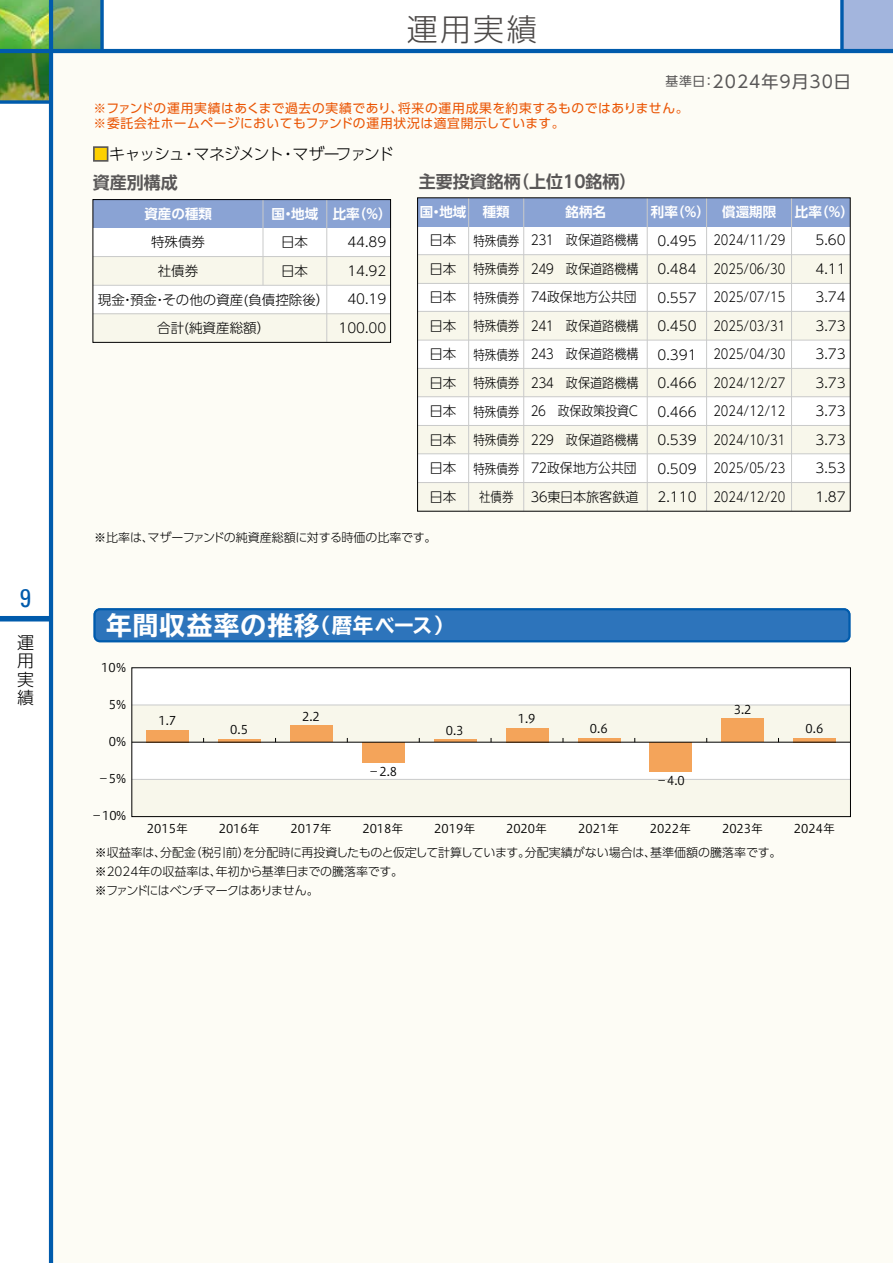
<style>
.page{position:relative;width:893px;height:1263px;background:#fff}
.page>*{position:absolute;margin:0;border:0;box-sizing:border-box;transform-origin:0 0}
.t1{font:300 30.75px "UD Shin Go Pro";color:#4c4948}
.t2{font:700 expanded 25.5px "TBUD Go Std";letter-spacing:.05em;color:#fff}
.t3{font:condensed 25.5px "Univers LT Std";color:#005bac}
.t4{font:700 16.95px "UD Shin Go Pro De";color:#595757}
.t5{font:16.95px "UD Shin Go Pro";letter-spacing:.06em;color:#595757}
.t6{font:300 16.95px/18.6px "UD Shin Go Pro";color:#000;text-align:justify}
.t7{font:300 15.9px "UD Shin Go Pro";letter-spacing:-.08em;color:#000}
.t8{font:300 13.5px/28.5px "UD Shin Go Pro";color:#000;text-align:justify}
.t9{font:300 13.5px/28.5px "UD Shin Go Pro";color:#000;text-align:center;scale:.85 1}
.t10{font:300 13.5px/28.5px "UD Shin Go Pro";color:#000;scale:.9 1}
.t11{font:700 13.5px "UD Shin Go Pro De";color:#fff}
.t12{font:12.75px/15px "UD Shin Go Pro";letter-spacing:.045em;color:#ea5504}
.t13{font:300 12px/19.2px "UD Shin Go Pro";letter-spacing:-.02em;color:#000}
.t14{font:12px "Hiragino UD Sans Std W3";color:#000}
.s1{font-size:12.75px}
.s2{color:#fdd000}
.s3{font-size:20.4px}
</style>
<div class="page">
<img style="left:0;top:0;width:49px;height:49px">
<svg style="left:0;top:53px;width:49px;height:47px;background:#4f802d"></svg>
<svg style="left:53px;top:0;width:47px;height:49px;background:#6a9d6c"></svg>
<div style="left:51px;top:49px;width:842px;height:1214px;background:#fdfcf5"></div>
<div style="left:842px;top:0;width:51px;height:51px;background:#a3b5dd"></div>
<svg style="left:840px;top:0;width:4px;height:49px"></svg>
<div style="left:0;top:616px;width:51px;height:5px;background:#005bac"></div>
<hr style="left:49px;top:0;width:4px;height:1263px;background:#005bac">
<hr style="left:0;top:49px;width:893px;height:4px;background:#005bac">
<svg style="left:0;top:100px;width:49px;height:4px"></svg>
<svg style="left:100px;top:0;width:4px;height:49px"></svg>
<svg style="left:94px;top:608px;width:756px;height:34px;background:#2871b9"></svg>
<div style="left:132px;top:705px;width:718px;height:37px;background:#f8f7eb"></div>
<div style="left:132px;top:779px;width:718px;height:37px;background:#f8f7eb"></div>
<div style="left:132px;top:668px;width:718px;height:37px;background:#fff"></div>
<div style="left:132px;top:742px;width:718px;height:37px;background:#fff"></div>
<hr style="left:132px;top:779px;width:719px;height:1px;background:#c9caca">
<hr style="left:132px;top:705px;width:719px;height:1px;background:#c9caca">
<div style="left:132px;top:667px;width:719px;height:150px;border:1px solid #000"></div>
<svg style="left:793px;top:738px;width:43px;height:4px"></svg>
<div style="left:721px;top:718px;width:43px;height:24px;background:#f4a45a"></div>
<div style="left:649px;top:742px;width:43px;height:30px;background:#f4a45a"></div>
<svg style="left:578px;top:738px;width:42px;height:4px"></svg>
<div style="left:506px;top:728px;width:42px;height:14px;background:#f4a45a"></div>
<hr style="left:434px;top:740px;width:43px;height:2px;background:#f4a45a">
<div style="left:362px;top:742px;width:43px;height:21px;background:#f4a45a"></div>
<div style="left:290px;top:726px;width:43px;height:16px;background:#f4a45a"></div>
<hr style="left:218px;top:739px;width:43px;height:3px;background:#f4a45a">
<div style="left:146px;top:730px;width:43px;height:12px;background:#f4a45a"></div>
<hr style="left:132px;top:742px;width:718px;height:1px;background:#000">
<div style="left:93px;top:228px;width:298px;height:114px;background:#fff"></div>
<div style="left:418px;top:226px;width:432px;height:285px;background:#fff"></div>
<div style="left:93px;top:146px;width:15px;height:16px;border:2px solid #595757"></div>
<div style="left:418px;top:198px;width:432px;height:28px;background:#8aa3d4"></div>
<div style="left:418px;top:255px;width:432px;height:28px;background:#f8f7eb"></div>
<div style="left:418px;top:311px;width:432px;height:29px;background:#f8f7eb"></div>
<div style="left:418px;top:368px;width:432px;height:29px;background:#f8f7eb"></div>
<div style="left:418px;top:425px;width:432px;height:29px;background:#f8f7eb"></div>
<div style="left:418px;top:483px;width:432px;height:28px;background:#f8f7eb"></div>
<hr style="left:468px;top:198px;width:1px;height:313px;background:#c9caca">
<hr style="left:523px;top:198px;width:1px;height:313px;background:#c9caca">
<hr style="left:647px;top:198px;width:1px;height:313px;background:#c9caca">
<hr style="left:706px;top:198px;width:1px;height:313px;background:#c9caca">
<hr style="left:791px;top:198px;width:1px;height:313px;background:#c9caca">
<div style="left:93px;top:257px;width:297px;height:28px;background:#f8f7eb"></div>
<div style="left:93px;top:314px;width:297px;height:28px;background:#f8f7eb"></div>
<div style="left:93px;top:200px;width:297px;height:28px;background:#8aa3d4"></div>
<hr style="left:93px;top:256px;width:297px;height:1px;background:#c9caca">
<hr style="left:93px;top:285px;width:297px;height:1px;background:#c9caca">
<hr style="left:93px;top:313px;width:297px;height:1px;background:#c9caca">
<hr style="left:263px;top:200px;width:1px;height:85px;background:#c9caca">
<hr style="left:326px;top:200px;width:1px;height:142px;background:#c9caca">
<div style="left:93px;top:199px;width:298px;height:144px;border:1px solid #000"></div>
<hr style="left:417px;top:254px;width:433px;height:1px;background:#c9caca">
<hr style="left:417px;top:283px;width:433px;height:1px;background:#c9caca">
<hr style="left:417px;top:311px;width:433px;height:1px;background:#c9caca">
<hr style="left:417px;top:340px;width:433px;height:1px;background:#c9caca">
<hr style="left:417px;top:368px;width:433px;height:1px;background:#c9caca">
<hr style="left:417px;top:396px;width:433px;height:1px;background:#c9caca">
<hr style="left:417px;top:425px;width:433px;height:1px;background:#c9caca">
<hr style="left:417px;top:453px;width:433px;height:1px;background:#c9caca">
<hr style="left:417px;top:482px;width:433px;height:1px;background:#c9caca">
<hr style="left:892px;top:0;width:1px;height:51px;background:#2d74bb">
<h2 class="t3" style="left:20px;top:582px;width:13px">9</h2>
<p class="t6" style="left:17px;top:632px;width:18px">運用実績</p>
<h1 class="t1" style="left:407px;top:4px;width:132px">運用実績</h1>
<p class="t5" style="left:666px;top:68px;width:187px"><span class="s1">基準日：</span>2024年9月30日</p>
<p class="t12" style="left:94px;top:101px;width:597px">※ファンドの運用実績はあくまで過去の実績であり、将来の運用成果を約束するものではありません。※委託会社ホームページにおいてもファンドの運用状況は適宜開示しています。</p>
<p class="t7" style="left:93px;top:141px;width:303px"><span class="s2">■</span>キャッシュ・マネジメント・マザーファンド</p>
<p class="t4" style="left:93px;top:168px;width:87px">資産別構成</p>
<p class="t4" style="left:419px;top:168px;width:219px">主要投資銘柄（上位10銘柄）</p>
<p class="t11" style="left:420px;top:201px;width:91px">国・地域 種類</p>
<p class="t11" style="left:565px;top:201px;width:42px">銘柄名</p>
<p class="t11" style="left:651px;top:201px;width:127px">利率（％） 償還期限</p>
<p class="t11" style="left:795px;top:201px;width:61px">比率（％）</p>
<p class="t9" style="left:473px;top:226px;width:56px">特殊債券特殊債券特殊債券特殊債券特殊債券特殊債券特殊債券特殊債券特殊債券社債券</p>
<p class="t11" style="left:144px;top:203px;width:69px">資産の種類</p>
<p class="t11" style="left:272px;top:203px;width:122px">国・地域 比率（％）</p>
<p class="t8" style="left:151px;top:228px;width:55px;text-align:center">特殊債券社債券</p>
<p class="t8" style="left:281px;top:228px;width:28px">日本日本</p>
<p class="t8" style="left:338px;top:227px;width:50px;text-align:right">44.89<br>14.92<br>40.19<br>100.00</p>
<p class="t10" style="left:529px;top:226px;width:125px">２３１　政保道路機構<br>２４９　政保道路機構<br>７４政保地方公共団<br>２４１　政保道路機構<br>２４３　政保道路機構<br>２３４　政保道路機構<br>２６　政保政策投資Ｃ<br>２２９　政保道路機構<br>７２政保地方公共団<br>３６東日本旅客鉄道</p>
<p class="t9" style="left:713px;top:226px;width:86px;text-align:justify">2024/11/29<br>2025/06/30<br>2025/07/15<br>2025/03/31<br>2025/04/30<br>2024/12/27<br>2024/12/12<br>2024/10/31<br>2025/05/23<br>2024/12/20</p>
<p class="t8" style="left:816px;top:226px;width:32px">5.60<br>4.11<br>3.74<br>3.73<br>3.73<br>3.73<br>3.73<br>3.73<br>3.53<br>1.87</p>
<p class="t8" style="left:429px;top:225px;width:28px">日本日本日本日本日本日本日本日本日本日本</p>
<p class="t8" style="left:658px;top:226px;width:41px">0.495<br>0.484<br>0.557<br>0.450<br>0.391<br>0.466<br>0.466<br>0.539<br>0.509<br>2.110</p>
<p class="t8" style="left:98px;top:285px;width:233px;text-align:center">現金・預金・その他の資産(負債控除後）合計(純資産総額）</p>
<p class="t13" style="left:94px;top:527px;width:344px">※比率は、マザーファンドの純資産総額に対する時価の比率です。</p>
<h2 class="t2" style="left:106px;top:611px;width:349px">年間収益率の推移<span class="s3">（暦年ベース）</span></h2>
<p class="t14" style="left:101px;top:658px;width:27px">10%</p>
<p class="t14" style="left:109px;top:695px;width:19px">5%</p>
<p class="t14" style="left:109px;top:733px;width:19px">0%</p>
<p class="t14" style="left:97px;top:770px;width:30px">－5%</p>
<p class="t14" style="left:91px;top:807px;width:37px">－10%</p>
<p class="t14" style="left:158px;top:711px;width:19px">1.7</p>
<p class="t14" style="left:230px;top:721px;width:19px">0.5</p>
<p class="t14" style="left:302px;top:708px;width:19px">2.2</p>
<p class="t14" style="left:368px;top:762px;width:31px">－2.8</p>
<p class="t14" style="left:446px;top:721px;width:19px">0.3</p>
<p class="t14" style="left:518px;top:710px;width:19px">1.9</p>
<p class="t14" style="left:590px;top:720px;width:19px">0.6</p>
<p class="t14" style="left:656px;top:772px;width:31px">－4.0</p>
<p class="t14" style="left:734px;top:700px;width:19px">3.2</p>
<p class="t14" style="left:147px;top:819px;width:43px">2015年</p>
<p class="t14" style="left:219px;top:819px;width:43px">2016年</p>
<p class="t14" style="left:291px;top:819px;width:43px">2017年</p>
<p class="t14" style="left:362px;top:819px;width:43px">2018年</p>
<p class="t14" style="left:434px;top:819px;width:43px">2019年</p>
<p class="t14" style="left:506px;top:819px;width:43px">2020年</p>
<p class="t14" style="left:578px;top:819px;width:43px">2021年</p>
<p class="t14" style="left:650px;top:819px;width:43px">2022年</p>
<p class="t14" style="left:722px;top:819px;width:43px">2023年</p>
<p class="t13" style="left:95px;top:842px;width:688px">※収益率は、分配金（税引前）を分配時に再投資したものと仮定して計算しています。分配実績がない場合は、基準価額の騰落率です。※2024年の収益率は、年初から基準日までの騰落率です。<br>※ファンドにはベンチマークはありません。</p>
<p class="t14" style="left:806px;top:720px;width:19px">0.6</p>
<p class="t14" style="left:794px;top:819px;width:43px">2024年</p>
</div>
